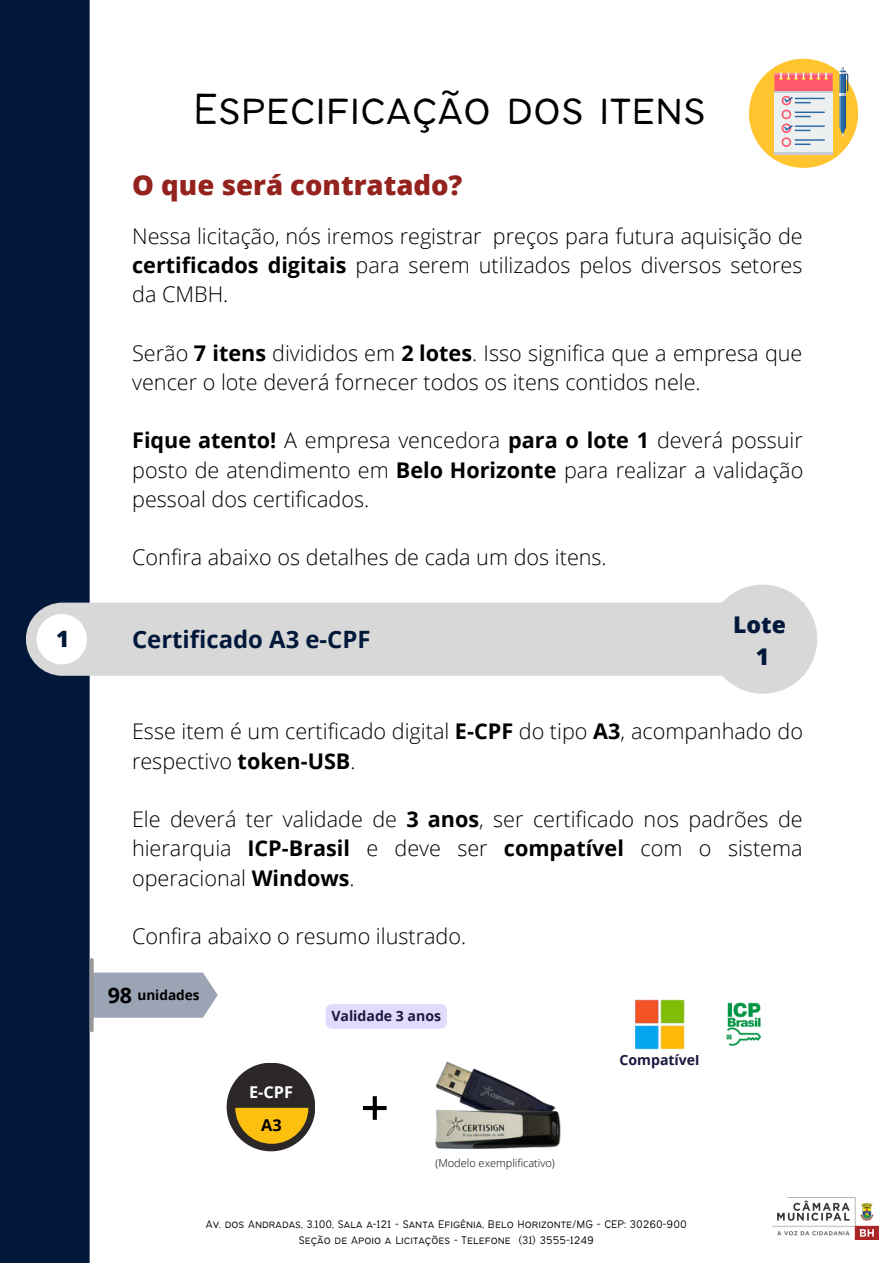
<style>
.page{position:relative;width:893px;height:1264px;background:#fff}
.page>*{position:absolute;margin:0;border:0;box-sizing:border-box;transform-origin:0 0}
.t1{font:300 48px "Bantayog";color:#000}
.t2{font:800 27.45px "Open Sans";color:#94221e}
.t3{font:700 23.85px "Open Sans";color:#01183b}
.t4{font:800 22.95px/31.5px "Open Sans";color:#01183b;text-align:center}
.t5{font:800 22.5px "Open Sans";color:#01183b}
.t6{font:300 21.6px/29.2px "Open Sans";color:#000;text-align:justify}
.t7{font:700 16.35px "Open Sans";color:#fff}
.t8{font:700 16.35px "Open Sans";color:#000}
.t9{font:700 14.1px "Open Sans";color:#191840}
.t10{font:700 13.65px "Open Sans";color:#000}
.t11{font:300 12px/16px "Bantayog";color:#000;text-align:center}
.t12{font:300 10.95px "Open Sans";color:#000}
.s1{font-weight:700}
.s2{font-size:21.45px}
</style>
<div class="page">
<svg style="left:749px;top:59px;width:109px;height:109px"></svg>
<img style="left:772px;top:1197px;width:106px;height:42px">
<div style="left:0;top:0;width:90px;height:1262px;background:#01183b"></div>
<div style="left:26px;top:602px;width:778px;height:73px;background:#d8d8d8"></div>
<svg style="left:35px;top:614px;width:53px;height:50px"></svg>
<div style="left:708px;top:584px;width:109px;height:109px;background:#d8d8d8;border-radius:50%"></div>
<div style="left:226px;top:1062px;width:89px;height:89px;background:#2d2828;border-radius:50%"></div>
<img style="left:294px;top:1024px;width:267px;height:125px">
<svg style="left:235px;top:1107px;width:73px;height:36px"></svg>
<svg style="left:363px;top:1096px;width:23px;height:23px"></svg>
<img style="left:635px;top:999px;width:50px;height:51px">
<div style="left:325px;top:1004px;width:122px;height:24px;background:#e1dcfd;border-radius:6px"></div>
<svg style="left:94px;top:972px;width:124px;height:45px;background:#a2aab9"></svg>
<hr style="left:90px;top:958px;width:4px;height:74px;background:#999;border-radius:2px">
<img style="left:726px;top:1002px;width:36px;height:44px">
<h1 class="t1" style="left:193px;top:90px;width:514px">Especificação dos itens</h1>
<p class="t2" style="left:132px;top:165px;width:332px">O que será contratado?</p>
<p class="t6" style="left:132px;top:221px;width:672px">Nessa licitação, nós iremos registrar preços para futura aquisição de <span class="s1">certificados digitais</span> para serem utilizados pelos diversos setores da CMBH.</p>
<p class="t6" style="left:132px;top:338px;width:671px">Serão <span class="s1">7 itens</span> divididos em <span class="s1">2 lotes</span>. Isso significa que a empresa que vencer o lote deverá fornecer todos os itens contidos nele.</p>
<p class="t6" style="left:132px;top:425px;width:672px"><span class="s1">Fique atento!</span> A empresa vencedora <span class="s1">para o lote 1</span> deverá possuir posto de atendimento em <span class="s1">Belo Horizonte</span> para realizar a validação pessoal dos certificados.</p>
<p class="t6" style="left:132px;top:542px;width:476px">Confira abaixo os detalhes de cada um dos itens.</p>
<p class="t5" style="left:56px;top:623px;width:15px">1</p>
<p class="t3" style="left:132px;top:622px;width:240px">Certificado A3 e-CPF</p>
<p class="t4" style="left:733px;top:608px;width:54px">Lote<br>1</p>
<p class="t6" style="left:132px;top:716px;width:672px">Esse item é um certificado digital <span class="s1">E-CPF</span> do tipo <span class="s1">A3</span>, acompanhado do respectivo <span class="s1">token-USB</span>.</p>
<p class="t6" style="left:132px;top:804px;width:672px">Ele deverá ter validade de <span class="s1">3 anos</span>, ser certificado nos padrões de hierarquia <span class="s1">ICP-Brasil</span> e deve ser <span class="s1">compatível</span> com o sistema operacional <span class="s1">Windows</span>.</p>
<p class="t6" style="left:132px;top:921px;width:336px">Confira abaixo o resumo ilustrado.</p>
<p class="t10" style="left:108px;top:985px;width:93px"><span class="s2">98</span> unidades</p>
<p class="t7" style="left:249px;top:1080px;width:45px">E-CPF</p>
<p class="t8" style="left:261px;top:1113px;width:22px">A3</p>
<p class="t9" style="left:331px;top:1006px;width:111px">Validade 3 anos</p>
<p class="t12" style="left:435px;top:1154px;width:121px">(Modelo exemplificativo)</p>
<p class="t9" style="left:619px;top:1049px;width:81px">Compatível</p>
<p class="t11" style="left:206px;top:1216px;width:482px">Av. dos Andradas, 3.100, Sala a-121 - Santa Efigênia, Belo Horizonte/MG - CEP: 30260-900<br>Seção de Apoio a Licitações - Telefone (31) 3555-1249</p>
</div>
